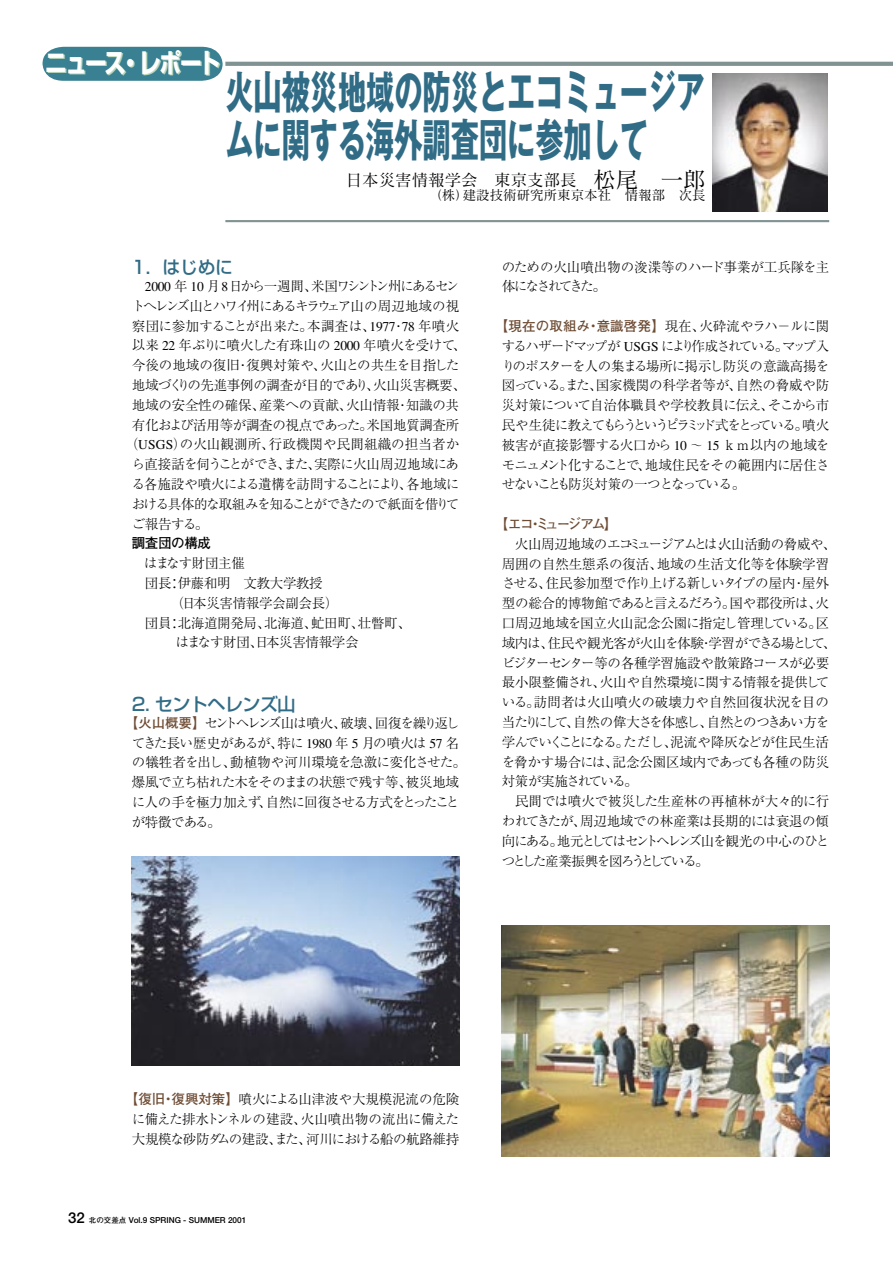
<style>
.page{position:relative;width:893px;height:1263px;background:#fff}
.page>*{position:absolute;margin:0;border:0;box-sizing:border-box;transform-origin:0 0}
.ノーマル{font:700 45px/48px "Gothic MB101 Pro";color:#316c86;scale:.63 1}
.ノーマル-2{font:700 27px "Shin Go Pro";letter-spacing:-.075em;color:#fff;scale:.8 1}
.t1{font:500 18px "Shin Go Pro";letter-spacing:-.025em;color:#316c86}
.ノーマル-3{font:16.5px "Matisse CID M";color:#000}
.t2{font:300 13.5px/19.8px "Ryumin";letter-spacing:-.025em;color:#000;text-align:justify}
.t3{font:300 13.5px/19.8px "Ryumin";letter-spacing:-.055em;color:#000}
.t4{font:300 13.5px/19.8px "Ryumin";letter-spacing:-.005em;color:#000}
.t5{font:300 13.5px "Ryumin";letter-spacing:-.115em;color:#000}
.t6{font:300 13.5px "Ryumin";letter-spacing:-.13em;color:#000}
.t7{font:300 13.5px "Ryumin";letter-spacing:.01em;color:#000}
.t8{font:300 13.5px "Ryumin";letter-spacing:-.07em;color:#000}
.t9{font:300 13.5px "Ryumin";letter-spacing:-.075em;color:#000}
.t10{font:300 13.5px "Ryumin";letter-spacing:-.1em;color:#000}
.t11{font:300 13.5px "Ryumin";color:#000}
.ノーマル-4{font:13.5px "Matisse CID M";color:#000}
.t12{font:700 13.5px "Futo Go B101";letter-spacing:-.135em;color:#6e4c34}
.t13{font:700 13.5px "Futo Go B101";letter-spacing:-.025em;color:#000}
.ノーマル-5{font:700 8.25px "Futo Go B101";color:#000}
.s1{font-size:22.5px}
.s2{font-family:"Futo Go B101";font-weight:700;color:#6e4c34}
.s3{font-size:15px}
.s4{font-size:7.5px}
</style>
<div class="page">
<svg style="left:225px;top:62px;width:667px;height:4px;background:#839494"></svg>
<svg style="left:43px;top:47px;width:180px;height:34px;background:#438697"></svg>
<hr style="left:225px;top:220px;width:604px;height:2px;background:#809292">
<img style="left:713px;top:73px;width:114px;height:138px">
<img style="left:132px;top:857px;width:327px;height:208px">
<img style="left:502px;top:926px;width:327px;height:231px">
<p class="ノーマル-2" style="left:45px;top:41px;width:220px">ニュース・レポート</p>
<p class="ノーマル" style="left:225px;top:62px;width:762px">火山被災地域の防災とエコミュージアムに関する海外調査団に参加して</p>
<p class="ノーマル-3" style="left:346px;top:170px;width:361px">日本災害情報学会　東京支部長　<span class="s1">松尾　一郎</span></p>
<p class="ノーマル-4" style="left:428px;top:187px;width:279px">（株）建設技術研究所東京本社　情報部　次長</p>
<p class="t1" style="left:132px;top:252px;width:103px">1．はじめに</p>
<p class="t5" style="left:132px;top:279px;width:329px">　2000 年 10 月 8 日から一週間、米国ワシントン州にあるセン</p>
<p class="t6" style="left:132px;top:299px;width:329px">トへレンズ山とハワイ州にあるキラウェア山の周辺地域の視</p>
<p class="t2" style="left:132px;top:317px;width:329px">察団に参加することが出来た。本調査は、1977・78 年噴火</p>
<p class="t2" style="left:132px;top:337px;width:336px">以来 22 年ぶりに噴火した有珠山の 2000 年噴火を受けて、</p>
<p class="t11" style="left:132px;top:358px;width:329px">今後の地域の復旧・復興対策や、火山との共生を目指した</p>
<p class="t2" style="left:132px;top:376px;width:336px">地域づくりの先進事例の調査が目的であり、火山災害概要、</p>
<p class="t2" style="left:132px;top:396px;width:329px">地域の安全性の確保、産業への貢献、火山情報・知識の共</p>
<p class="t2" style="left:132px;top:416px;width:329px">有化および活用等が調査の視点であった。米国地質調査所</p>
<p class="t7" style="left:125px;top:437px;width:336px">（USGS）の火山観測所、行政機関や民間組織の担当者か</p>
<p class="t8" style="left:132px;top:457px;width:329px">ら直接話を伺うことができ、また、実際に火山周辺地域にあ</p>
<p class="t9" style="left:132px;top:477px;width:329px">る各施設や噴火による遺構を訪問することにより、各地域に</p>
<p class="t10" style="left:132px;top:497px;width:329px">おける具体的な取組みを知ることができたので紙面を借りて</p>
<p class="t2" style="left:132px;top:515px;width:78px">ご報告する。</p>
<p class="t13" style="left:132px;top:536px;width:81px">調査団の構成</p>
<p class="t2" style="left:132px;top:554px;width:115px">　はまなす財団主催</p>
<p class="t2" style="left:132px;top:574px;width:193px">　団長：伊藤和明　文教大学教授</p>
<p class="t2" style="left:132px;top:594px;width:208px">　　　　（日本災害情報学会副会長）</p>
<p class="t2" style="left:132px;top:614px;width:281px">　団員：北海道開発局、北海道、虻田町、壮瞥町、</p>
<p class="t2" style="left:132px;top:634px;width:228px">　　　 はまなす財団、日本災害情報学会</p>
<p class="t1" style="left:132px;top:689px;width:165px">2. セントヘレンズ山</p>
<p class="t3" style="left:132px;top:714px;width:336px;text-indent:-7px"><span class="s2">【火山概要】</span>　セントヘレンズ山は噴火、破壊、回復を繰り返してきた長い歴史があるが、特に 1980 年 5 月の噴火は 57 名の犠牲者を出し、動植物や河川環境を急激に変化させた。爆風で立ち枯れた木をそのままの状態で残す等、被災地域に人の手を極力加えず、自然に回復させる方式をとったことが特徴である。</p>
<p class="t4" style="left:502px;top:258px;width:329px">のための火山噴出物の浚渫等のハード事業が工兵隊を主体になされてきた。</p>
<p class="t2" style="left:502px;top:317px;width:329px;text-indent:-7px"><span class="s2">【現在の取組み・意識啓発】</span>　現在、火砕流やラハ－ルに関するハザードマップが USGS により作成されている。マップ入りのポスターを人の集まる場所に掲示し防災の意識高揚を図っている。また、国家機関の科学者等が、自然の脅威や防災対策について自治体職員や学校教員に伝え、そこから市民や生徒に教えてもらうというピラミッド式をとっている。噴火被害が直接影響する火口から 10 ～ 15 ｋｍ以内の地域をモニュメント化することで、地域住民をその範囲内に居住させないことも防災対策の一つとなっている。</p>
<p class="t12" style="left:495px;top:516px;width:123px">【エコ・ミュージアム】</p>
<p class="t2" style="left:502px;top:535px;width:336px;text-align:left">　火山周辺地域のエコ・ミュージアムとは、火山活動の脅威や、周囲の自然生態系の復活、地域の生活文化等を体験学習させる、住民参加型で作り上げる新しいタイプの屋内・屋外型の総合的博物館であると言えるだろう。国や郡役所は、火口周辺地域を国立火山記念公園に指定し管理している。区域内は、住民や観光客が火山を体験・学習ができる場として、ビジターセンター等の各種学習施設や散策路コースが必要最小限整備され、火山や自然環境に関する情報を提供している。訪問者は火山噴火の破壊力や自然回復状況を目の当たりにして、自然の偉大さを体感し、自然とのつきあい方を学んでいくことになる。ただし、泥流や降灰などが住民生活を脅かす場合には、記念公園区域内であっても各種の防災対策が実施されている。</p>
<p class="t2" style="left:502px;top:792px;width:329px">　民間では噴火で被災した生産林の再植林が大々的に行われてきたが、周辺地域での林産業は長期的には衰退の傾向にある。地元としてはセントヘレンズ山を観光の中心のひとつとした産業振興を図ろうとしている。</p>
<p class="t2" style="left:125px;top:1090px;width:336px;text-align:center"><span class="s2">【復旧・復興対策】</span>　噴火による山津波や大規模泥流の危険に備えた排水トンネルの建設、火山噴出物の流出に備えた大規模な砂防ダムの建設、また、河川における船の航路維持</p>
<p class="ノーマル-5" style="left:68px;top:1215px;width:180px"><span class="s3">32</span> <span class="s4">北の交差点</span> Vol.9 SPRING - SUMMER 2001</p>
</div>
